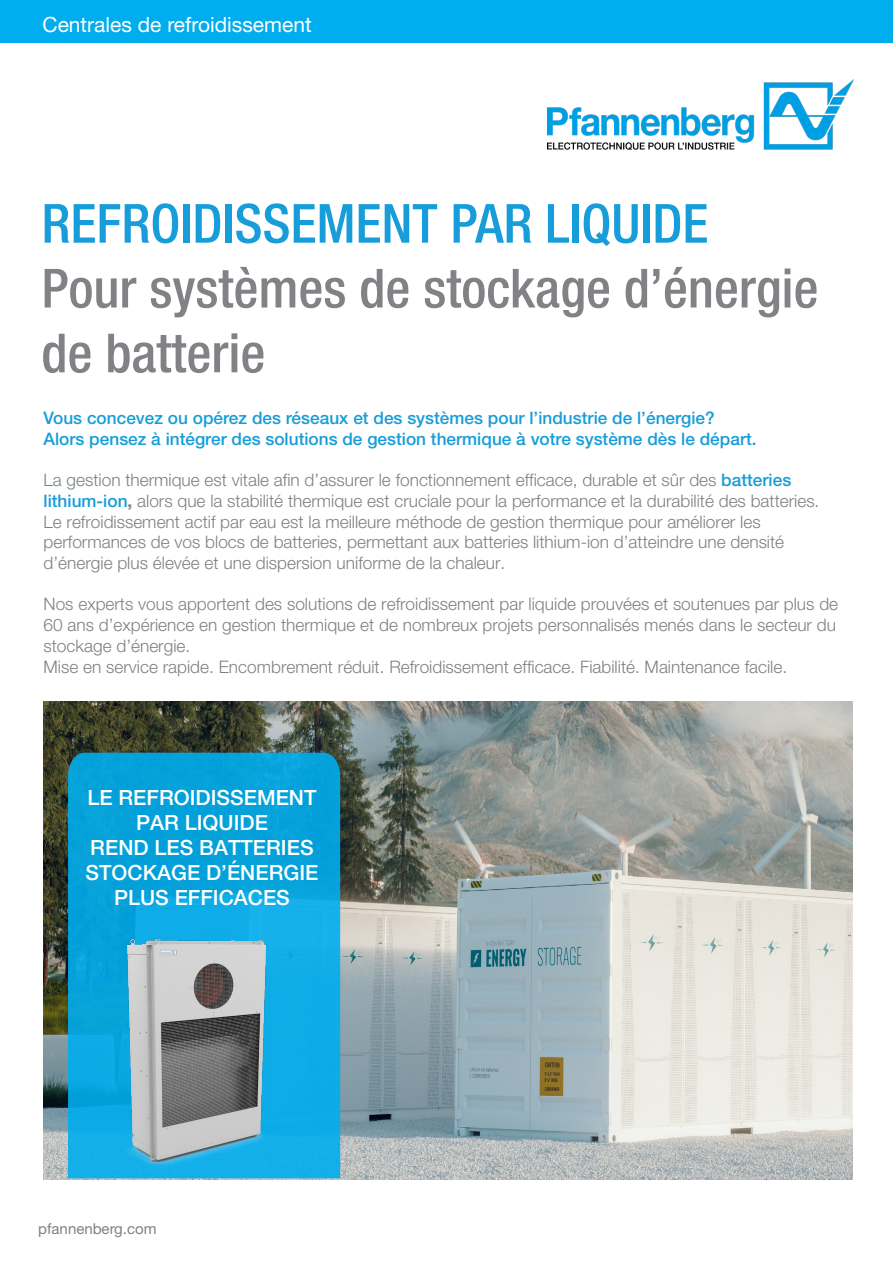
<style>
.page{position:relative;width:893px;height:1263px;background:#fff}
.page>*{position:absolute;margin:0;border:0;box-sizing:border-box;transform-origin:0 0}
.t1{font:500 condensed 54px/64.8px "Helvetica Neue LT Std";color:#808285}
.t2{font:500 21px/25.2px "Helvetica Neue LT Std";color:#fff;text-align:center}
.t3{font:21px "Helvetica Neue LT Std";color:#fff}
.t4{font:300 17.25px/20.7px "Helvetica Neue LT Std";color:#7d8182}
.t5{font:500 17.25px/20.7px "Helvetica Neue LT Std";color:#179dd9}
.t6{font:15px "Helvetica Neue LT Std";color:#808285}
.s1{color:#179dd9}
.s2{font-weight:500;color:#179dd9}
.s3{font-weight:700}
.s4{color:#808285}
</style>
<div class="page">
<img style="left:547px;top:80px;width:307px;height:69px">
<div style="left:0;top:0;width:893px;height:43px;background:#00aeef"></div>
<img style="left:44px;top:702px;width:809px;height:477px">
<hr style="left:892px;top:969px;width:1px;height:42px;background:#00aeef">
<svg style="left:68px;top:753px;width:272px;height:425px;background:#07a3dd"></svg>
<img style="left:66px;top:925px;width:250px;height:252px">
<p class="t3" style="left:43px;top:12px;width:271px">Centrales de refroidissement</p>
<p class="t1" style="left:41px;top:190px;width:778px"><span class="s1">REFROIDISSEMENT PAR LIQUIDE<br></span>Pour systèmes de stockage d’énergie de batterie</p>
<p class="t5" style="left:44px;top:407px;width:715px">Vous concevez ou opérez des réseaux et des systèmes pour l’industrie de l’énergie?<br>Alors pensez à intégrer des solutions de gestion thermique à votre système dès le départ.</p>
<p class="t4" style="left:44px;top:469px;width:777px">La gestion thermique est vitale afin d’assurer le fonctionnement efficace, durable et sûr des <span class="s2">batteries lithium-ion</span><span class="s3">,</span> alors que la stabilité thermique est cruciale pour la performance et la durabilité des batteries.<br>Le refroidissement actif par eau est la meilleure méthode de gestion thermique pour améliorer les performances de vos blocs de batteries, permettant aux batteries lithium-ion d’atteindre une densité d’énergie plus élevée et une dispersion uniforme de la chaleur.</p>
<p class="t4" style="left:44px;top:593px;width:796px"><span class="s4">Nos experts vous apportent</span> des solutions de refroidissement par liquide prouvées et soutenues par plus de<br>60 ans d’expérience en gestion thermique et de nombreux projets personnalisés menés dans le secteur du stockage d’énergie.</p>
<p class="t4" style="left:44px;top:656px;width:745px">Mise en service rapide. Encombrement réduit. Refroidissement efficace. Fiabilité. Maintenance facile.</p>
<p class="t2" style="left:87px;top:784px;width:231px">LE REFROIDISSEMENT<br>PAR LIQUIDE<br>REND LES BATTERIES</p>
<p class="t2" style="left:85px;top:860px;width:234px">STOCKAGE D’ÉNERGIE</p>
<p class="t2" style="left:114px;top:885px;width:177px">PLUS EFFICACES</p>
<p class="t6" style="left:38px;top:1220px;width:120px">pfannenberg.com</p>
</div>
